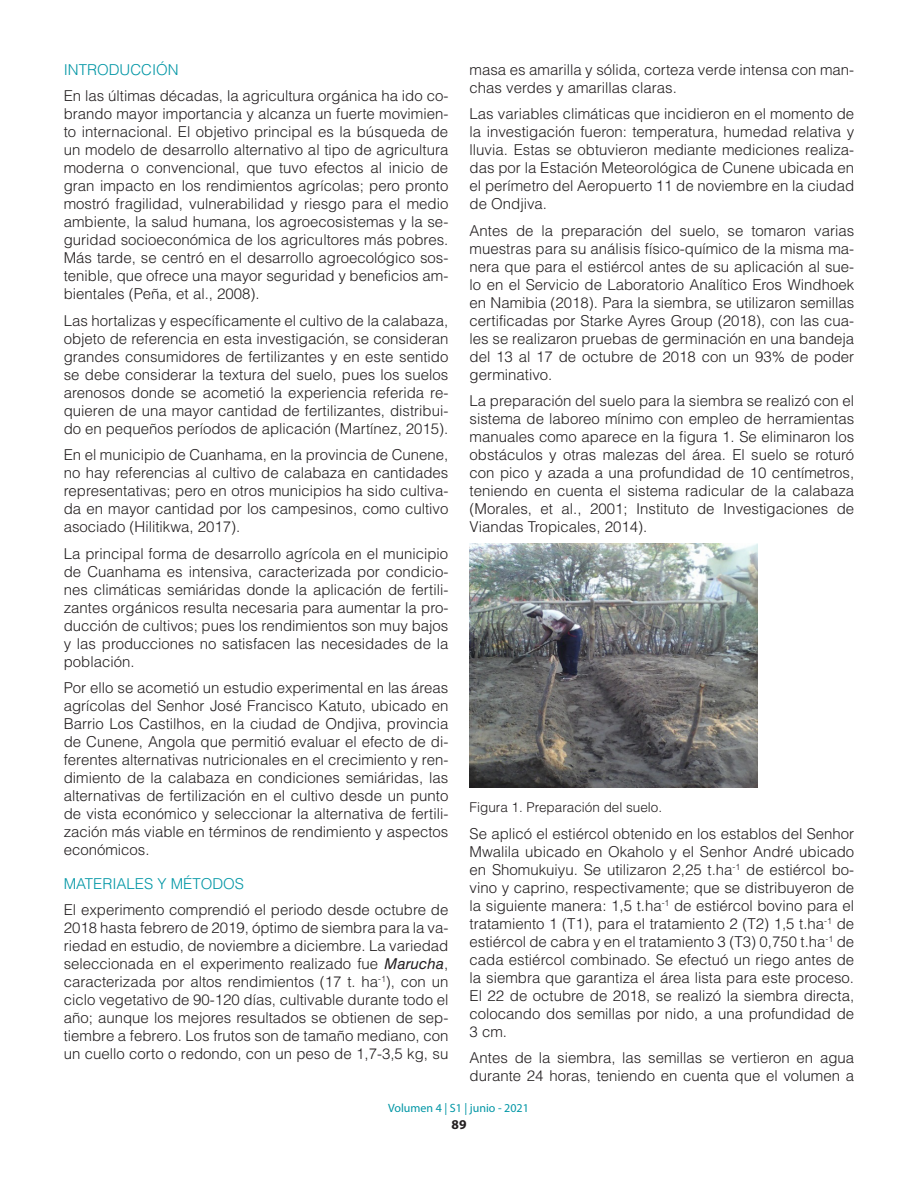
<style>
.page{position:relative;width:918px;height:1188px;background:#fff}
.page>*{position:absolute;margin:0;border:0;box-sizing:border-box;transform-origin:0 0}
.TEXTO{font:300 15px/18px "Helvetica LT Std";color:#231f20;text-align:justify}
.TITULOS_AZUL{font:300 15px "Helvetica LT Std";color:#0096a5}
.pie_de_foto{font:300 13.5px "Helvetica LT Std";color:#231f20}
.t1{font:700 13.5px "Myriad Pro";color:#231f20}
.t2{font:12px "Myriad Pro";color:#0096a5}
.s1{font-weight:400;font-style:italic}
</style>
<div class="page">
<img style="left:470px;top:544px;width:288px;height:244px">
<p class="TITULOS_AZUL" style="left:64px;top:60px;width:117px">INTRODUCCIÓN</p>
<p class="TEXTO" style="left:64px;top:87px;width:386px">En las últimas décadas, la agricultura orgánica ha ido co&shy;brando mayor importancia y alcanza un fuerte movimien&shy;to internacional. El objetivo principal es la búsqueda de un modelo de desarrollo alternativo al tipo de agricultura moderna o convencional, que tuvo efectos al inicio de gran impacto en los rendimientos agrícolas; pero pronto mostró fragilidad, vulnerabilidad y riesgo para el medio ambiente, la salud humana, los agroecosistemas y la se&shy;guridad socioeconómica de los agricultores más pobres.<br>Más tarde, se centró en el desarrollo agroecológico sos&shy;tenible, que ofrece una mayor seguridad y beneficios am&shy;bientales (Peña, et al., 2008).</p>
<p class="TEXTO" style="left:64px;top:311px;width:386px">Las hortalizas y específicamente el cultivo de la calabaza, objeto de referencia en esta investigación, se consideran grandes consumidores de fertilizantes y en este sentido se debe considerar la textura del suelo, pues los suelos arenosos donde se acometió la experiencia referida re&shy;quieren de una mayor cantidad de fertilizantes, distribui&shy;do en pequeños períodos de aplicación (Martínez, 2015).</p>
<p class="TEXTO" style="left:64px;top:446px;width:386px">En el municipio de Cuanhama, en la provincia de Cunene, no hay referencias al cultivo de calabaza en cantidades representativas; pero en otros municipios ha sido cultiva&shy;da en mayor cantidad por los campesinos, como cultivo asociado (Hilitikwa, 2017).</p>
<p class="TEXTO" style="left:64px;top:544px;width:386px">La principal forma de desarrollo agrícola en el municipio de Cuanhama es intensiva, caracterizada por condicio&shy;nes climáticas semiáridas donde la aplicación de fertili&shy;zantes orgánicos resulta necesaria para aumentar la pro&shy;ducción de cultivos; pues los rendimientos son muy bajos y las producciones no satisfacen las necesidades de la población.</p>
<p class="TEXTO" style="left:64px;top:679px;width:386px">Por ello se acometió un estudio experimental en las áreas agrícolas del Senhor José Francisco Katuto, ubicado en Barrio Los Castilhos, en la ciudad de Ondjiva, provincia de Cunene, Angola que permitió evaluar el efecto de di&shy;ferentes alternativas nutricionales en el crecimiento y ren&shy;dimiento de la calabaza en condiciones semiáridas, las alternativas de fertilización en el cultivo desde un punto de vista económico y seleccionar la alternativa de fertili&shy;zación más viable en términos de rendimiento y aspectos económicos.</p>
<p class="TITULOS_AZUL" style="left:64px;top:874px;width:182px">MATERIALES Y MÉTODOS</p>
<p class="TEXTO" style="left:64px;top:901px;width:386px">El experimento comprendió el periodo desde octubre de 2018 hasta febrero de 2019, óptimo de siembra para la va&shy;riedad en estudio, de noviembre a diciembre. La variedad seleccionada en el experimento realizado fue <span class="s1">Marucha</span>, caracterizada por altos rendimientos (17 t. ha<sup>-1</sup>), con un ciclo vegetativo de 90-120 días, cultivable durante todo el año; aunque los mejores resultados se obtienen de sep&shy;tiembre a febrero. Los frutos son de tamaño mediano, con un cuello corto o redondo, con un peso de 1,7-3,5 kg, su</p>
<p class="TEXTO" style="left:470px;top:60px;width:386px">masa es amarilla y sólida, corteza verde intensa con man&shy;chas verdes y amarillas claras.</p>
<p class="TEXTO" style="left:470px;top:105px;width:386px">Las variables climáticas que incidieron en el momento de la investigación fueron: temperatura, humedad relativa y lluvia. Estas se obtuvieron mediante mediciones realiza&shy;das por la Estación Meteorológica de Cunene ubicada en el perímetro del Aeropuerto 11 de noviembre en la ciudad de Ondjiva.</p>
<p class="TEXTO" style="left:470px;top:221px;width:386px">Antes de la preparación del suelo, se tomaron varias muestras para su análisis físico-químico de la misma ma&shy;nera que para el estiércol antes de su aplicación al sue&shy;lo en el Servicio de Laboratorio Analítico Eros Windhoek en Namibia (2018). Para la siembra, se utilizaron semillas certificadas por Starke Ayres Group (2018), con las cua&shy;les se realizaron pruebas de germinación en una bandeja del 13 al 17 de octubre de 2018 con un 93% de poder germinativo.</p>
<p class="TEXTO" style="left:470px;top:392px;width:386px">La preparación del suelo para la siembra se realizó con el sistema de laboreo mínimo con empleo de herramientas manuales como aparece en la figura 1. Se eliminaron los obstáculos y otras malezas del área. El suelo se roturó con pico y azada a una profundidad de 10 centímetros, teniendo en cuenta el sistema radicular de la calabaza (Morales, et al., 2001; Instituto de Investigaciones de Viandas Tropicales, 2014).</p>
<p class="pie_de_foto" style="left:470px;top:799px;width:194px">Figura 1. Preparación del suelo.</p>
<p class="TEXTO" style="left:470px;top:824px;width:386px">Se aplicó el estiércol obtenido en los establos del Senhor Mwalila ubicado en Okaholo y el Senhor André ubicado en Shomukuiyu. Se utilizaron 2,25 t.ha<sup>-1</sup> de estiércol bo&shy;vino y caprino, respectivamente; que se distribuyeron de la siguiente manera: 1,5 t.ha<sup>-1</sup> de estiércol bovino para el tratamiento 1 (T1), para el tratamiento 2 (T2) 1,5 t.ha<sup>-1</sup> de estiércol de cabra y en el tratamiento 3 (T3) 0,750 t.ha<sup>-1</sup> de cada estiércol combinado. Se efectuó un riego antes de la siembra que garantiza el área lista para este proceso.<br>El 22 de octubre de 2018, se realizó la siembra directa, colocando dos semillas por nido, a una profundidad de 3 cm.</p>
<p class="TEXTO" style="left:470px;top:1049px;width:386px">Antes de la siembra, las semillas se vertieron en agua durante 24 horas, teniendo en cuenta que el volumen a</p>
<p class="t2" style="left:388px;top:1101px;width:142px">Volumen 4 | S1 | junio - 2021</p>
<p class="t1" style="left:452px;top:1116px;width:16px">89</p>
</div>
